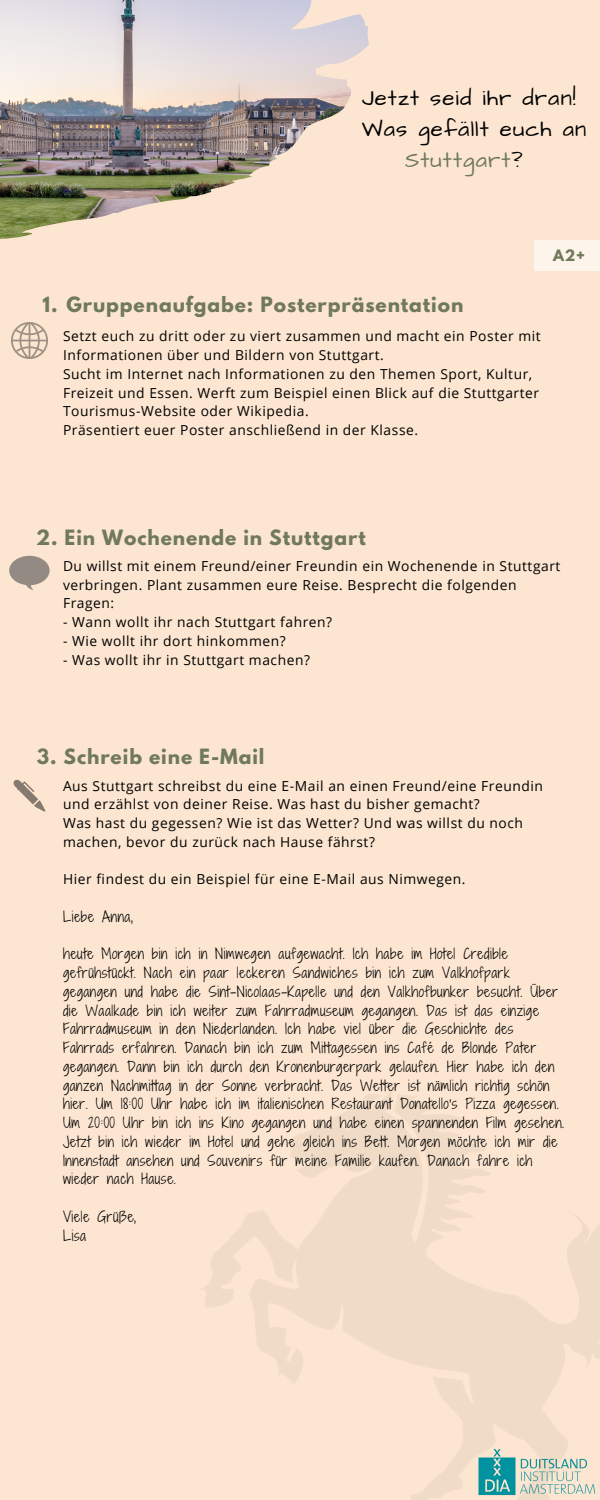
<style>
.page{position:relative;width:600px;height:1500px;background:#fce6d1}
.page>*{position:absolute;margin:0;border:0;box-sizing:border-box;transform-origin:0 0}
.t1{font:22.2px "Architects Daughter";letter-spacing:.05em;color:#000}
.t2{font:22.2px "Architects Daughter";letter-spacing:.05em;color:#70795a}
.t3{font:700 18.6px "League Spartan";letter-spacing:.05em;color:#70795a}
.t4{font:700 14px "League Spartan";color:#70795a}
.t5{font:13.8px/18.8px "Shadows Into Light Two";letter-spacing:.04em;color:#000}
.t6{font:13.8px/18.8px "Open Sans";letter-spacing:.04em;color:#000}
.s1{color:#000}
</style>
<div class="page">
<img style="left:203px;top:1086px;width:397px;height:414px">
<img style="left:0;top:0;width:369px;height:239px">
<svg style="left:9px;top:556px;width:41px;height:34px"></svg>
<img style="left:11px;top:322px;width:36px;height:36px">
<svg style="left:13px;top:779px;width:32px;height:33px"></svg>
<div style="left:535px;top:240px;width:65px;height:31px;background:#fdf4ec"></div>
<h1 class="t1" style="left:362px;top:84px;width:215px">Jetzt seid ihr dran!</h1>
<h1 class="t1" style="left:362px;top:114px;width:226px">Was gefällt euch an</h1>
<h1 class="t2" style="left:405px;top:145px;width:119px">Stuttgart<span class="s1">?</span></h1>
<p class="t4" style="left:553px;top:248px;width:33px">A2+</p>
<h2 class="t3" style="left:43px;top:296px;width:422px">1. Gruppenaufgabe: Posterpräsentation</h2>
<p class="t6" style="left:63px;top:327px;width:479px">Setzt euch zu dritt oder zu viert zusammen und macht ein Poster mit Informationen über und Bildern von Stuttgart.<br>Sucht im Internet nach Informationen zu den Themen Sport, Kultur, Freizeit und Essen. Werft zum Beispiel einen Blick auf die Stuttgarter Tourismus-Website oder Wikipedia.<br>Präsentiert euer Poster anschließend in der Klasse.</p>
<h2 class="t3" style="left:36px;top:528px;width:331px">2. Ein Wochenende in Stuttgart</h2>
<p class="t6" style="left:63px;top:556px;width:499px">Du willst mit einem Freund/einer Freundin ein Wochenende in Stuttgart verbringen. Plant zusammen eure Reise. Besprecht die folgenden<br>Fragen:</p>
<p class="t6" style="left:63px;top:612px;width:271px">- Wann wollt ihr nach Stuttgart fahren?</p>
<p class="t6" style="left:63px;top:631px;width:224px">- Wie wollt ihr dort hinkommen?</p>
<p class="t6" style="left:63px;top:650px;width:248px">- Was wollt ihr in Stuttgart machen?</p>
<h2 class="t3" style="left:37px;top:747px;width:229px">3. Schreib eine E-Mail</h2>
<p class="t6" style="left:63px;top:776px;width:481px">Aus Stuttgart schreibst du eine E-Mail an einen Freund/eine Freundin und erzählst von deiner Reise. Was hast du bisher gemacht?<br>Was hast du gegessen? Wie ist das Wetter? Und was willst du noch machen, bevor du zurück nach Hause fährst?</p>
<p class="t6" style="left:63px;top:870px;width:404px">Hier findest du ein Beispiel für eine E-Mail aus Nimwegen.</p>
<p class="t5" style="left:63px;top:907px;width:71px">Liebe Anna,</p>
<p class="t5" style="left:63px;top:945px;width:503px">heute Morgen bin ich in Nimwegen aufgewacht. Ich habe im Hotel Credible gefrühstückt. Nach ein paar leckeren Sandwiches bin ich zum Valkhofpark gegangen und habe die Sint-Nicolaas-Kapelle und den Valkhofbunker besucht. Über die Waalkade bin ich weiter zum Fahrradmuseum gegangen. Das ist das einzige Fahrradmuseum in den Niederlanden. Ich habe viel über die Geschichte des Fahrrads erfahren. Danach bin ich zum Mittagessen ins Café de Blonde Pater gegangen. Dann bin ich durch den Kronenburgerpark gelaufen. Hier habe ich den ganzen Nachmittag in der Sonne verbracht. Das Wetter ist nämlich richtig schön hier. Um 18:00 Uhr habe ich im italienischen Restaurant Donatello's Pizza gegessen.<br>Um 20:00 Uhr bin ich ins Kino gegangen und habe einen spannenden Film gesehen.<br>Jetzt bin ich wieder im Hotel und gehe gleich ins Bett. Morgen möchte ich mir die Innenstadt ansehen und Souvenirs für meine Familie kaufen. Danach fahre ich wieder nach Hause.</p>
<p class="t5" style="left:63px;top:1207px;width:74px">Viele Grüße,<br>Lisa</p>
</div>
